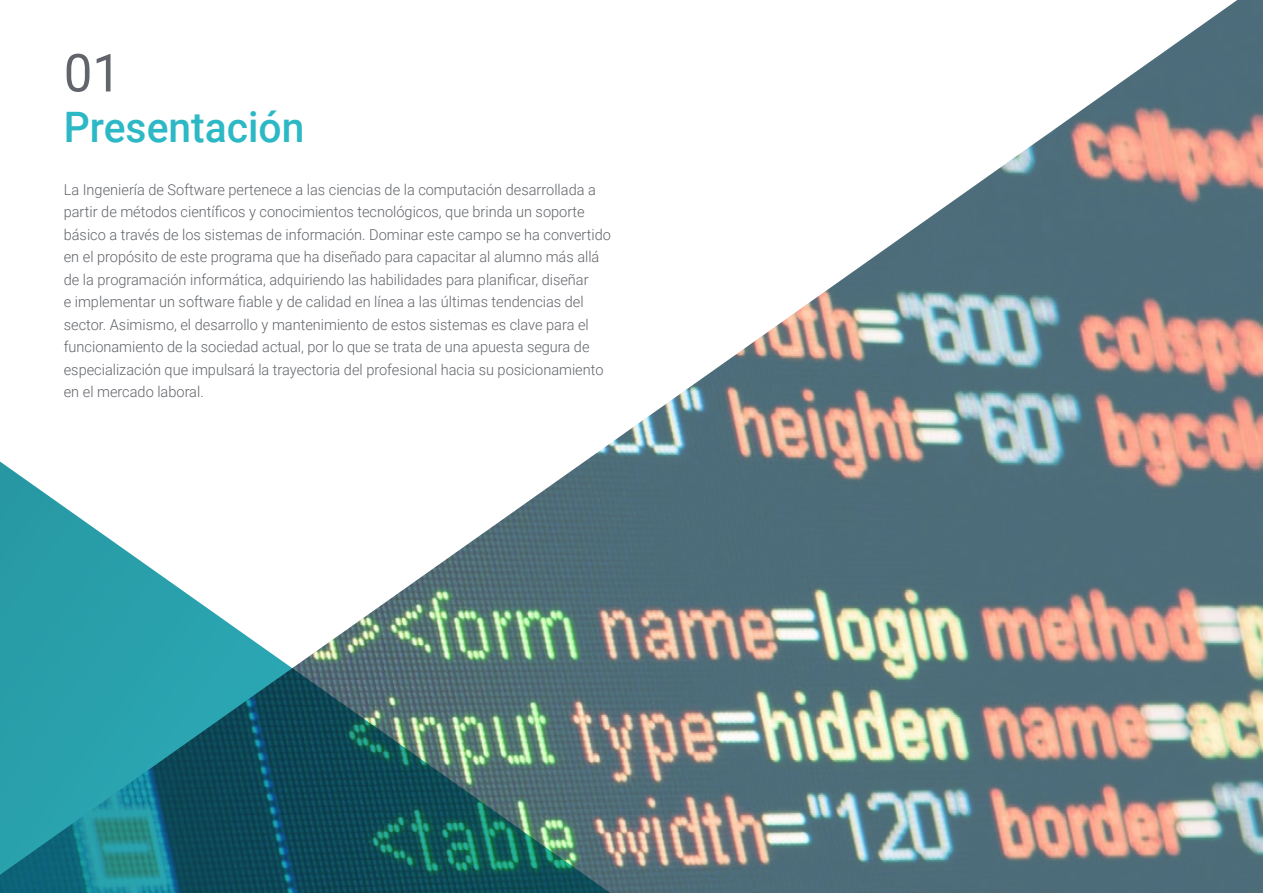
<style>
.page{position:relative;width:1263px;height:893px;background:#fff}
.page>*{position:absolute;margin:0;border:0;box-sizing:border-box;transform-origin:0 0}
.t1{font:52.5px "Roboto";color:#61646a}
.t2{font:500 42px "Roboto";color:#2db8c5}
.t3{font:300 15px/22.5px "Roboto";color:#61646a}
</style>
<div class="page">
<img style="left:606px;top:0;width:657px;height:893px">
<svg style="left:0;top:446px;width:640px;height:447px"></svg>
<h1 class="t1" style="left:64px;top:36px;width:59px">01</h1>
<h2 class="t2" style="left:64px;top:98px;width:242px">Presentación</h2>
<p class="t3" style="left:64px;top:177px;width:549px">La Ingeniería de Software pertenece a las ciencias de la computación desarrollada a partir de métodos científicos y conocimientos tecnológicos, que brinda un soporte básico a través de los sistemas de información. Dominar este campo se ha convertido en el propósito de este programa que ha diseñado para capacitar al alumno más allá de la programación informática, adquiriendo las habilidades para planificar, diseñar<br>e implementar un software fiable y de calidad en línea a las últimas tendencias del sector. Asimismo, el desarrollo y mantenimiento de estos sistemas es clave para el funcionamiento de la sociedad actual, por lo que se trata de una apuesta segura de especialización que impulsará la trayectoria del profesional hacia su posicionamiento en el mercado laboral.</p>
</div>
